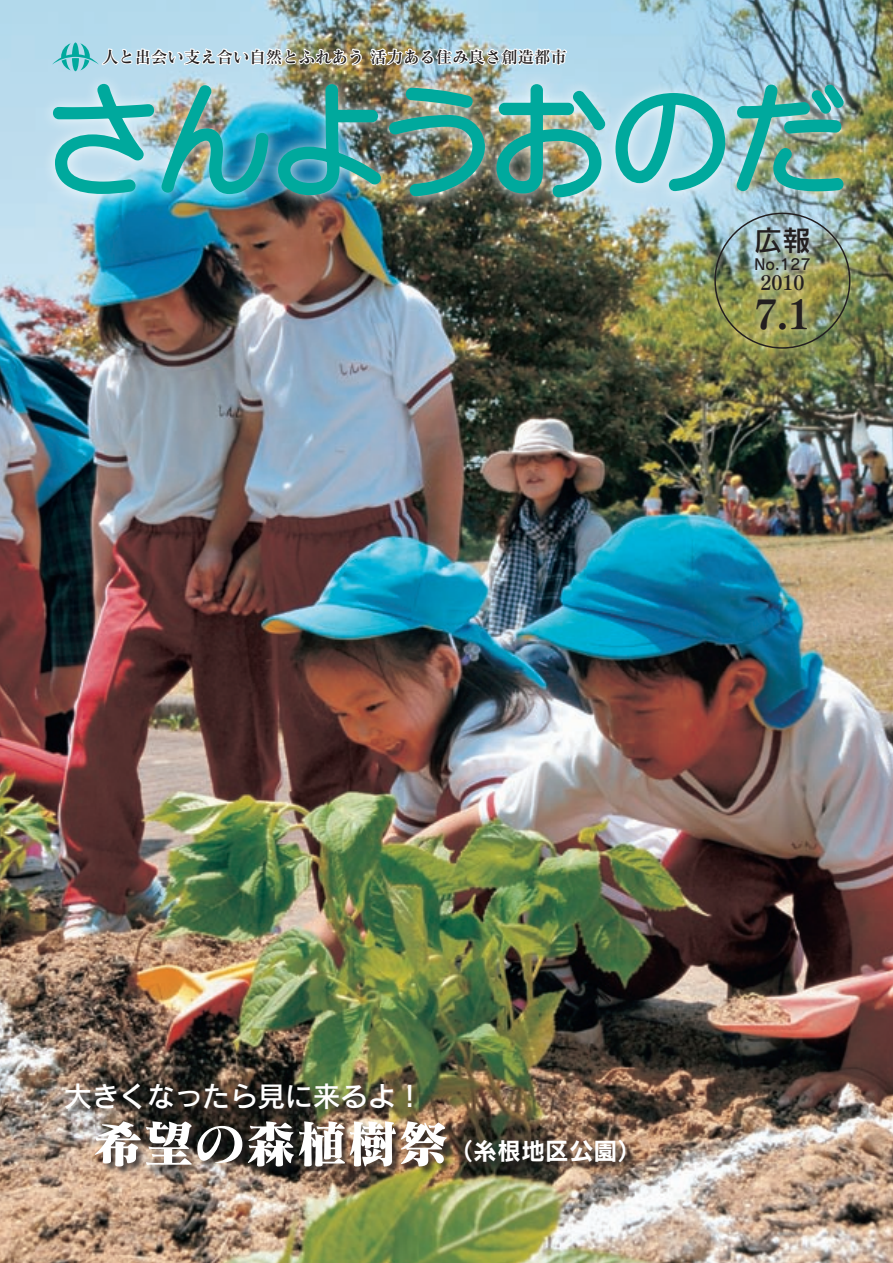
<style>
.page{position:relative;width:893px;height:1263px;background:#fff}
.page>*{position:absolute;margin:0;border:0;box-sizing:border-box;transform-origin:0 0}
.t1{font:120px "Anito Std M";letter-spacing:-.04em;color:#00a99d}
.t2{font:39px "Tsuku Min Pro E";color:#231f20}
.t3{font:28.5px "Rodin Pro DB";letter-spacing:-.03em;color:#fff}
.t4{font:28.5px "Rodin Pro DB";color:#231f20}
.t5{font:24px "Rodin Pro B";color:#fff}
.t6{font:19.5px "Tsuku Min Pro B";color:#231f20}
.t7{font:16.5px "Matisse Pro DB";color:#231f20}
.t8{font:15px "Rodin Pro DB";color:#231f20}
.s1{font-family:"Matisse Pro EB";font-size:51px}
</style>
<div class="page">
<img style="left:0;top:0;width:893px;height:1263px">
<div style="left:699px;top:198px;width:164px;height:163px;background:#fff;opacity:.89"></div>
<div style="left:38px;top:69px;width:818px;height:140px;background:#fff;opacity:.89"></div>
<svg style="left:614px;top:92px;width:113px;height:101px;background:#a3d7e0"></svg>
<img style="left:735px;top:83px;width:110px;height:110px">
<img style="left:51px;top:0;width:556px;height:199px">
<div style="left:95px;top:1120px;width:538px;height:54px;background:#231f20;opacity:.75"></div>
<div style="left:65px;top:1083px;width:355px;height:35px;background:#231f20;opacity:.75"></div>
<p class="t7" style="left:102px;top:46px;width:466px">人と出会い支え合い自然とふれあう 活力ある住み良さ創造都市</p>
<h1 class="t1" style="left:43px;top:65px;width:809px">さんようおのだ</h1>
<h3 class="t4" style="left:754px;top:222px;width:58px">広報</h3>
<p class="t8" style="left:754px;top:254px;width:58px">No.127</p>
<p class="t6" style="left:760px;top:267px;width:46px">2010</p>
<h2 class="t2" style="left:754px;top:284px;width:58px">7.1</h2>
<h3 class="t3" style="left:64px;top:1078px;width:362px">大きくなったら見に来るよ！</h3>
<h3 class="t5" style="left:92px;top:1135px;width:551px"><span class="s1">希望の森植樹祭</span>（糸根地区公園）</h3>
</div>
